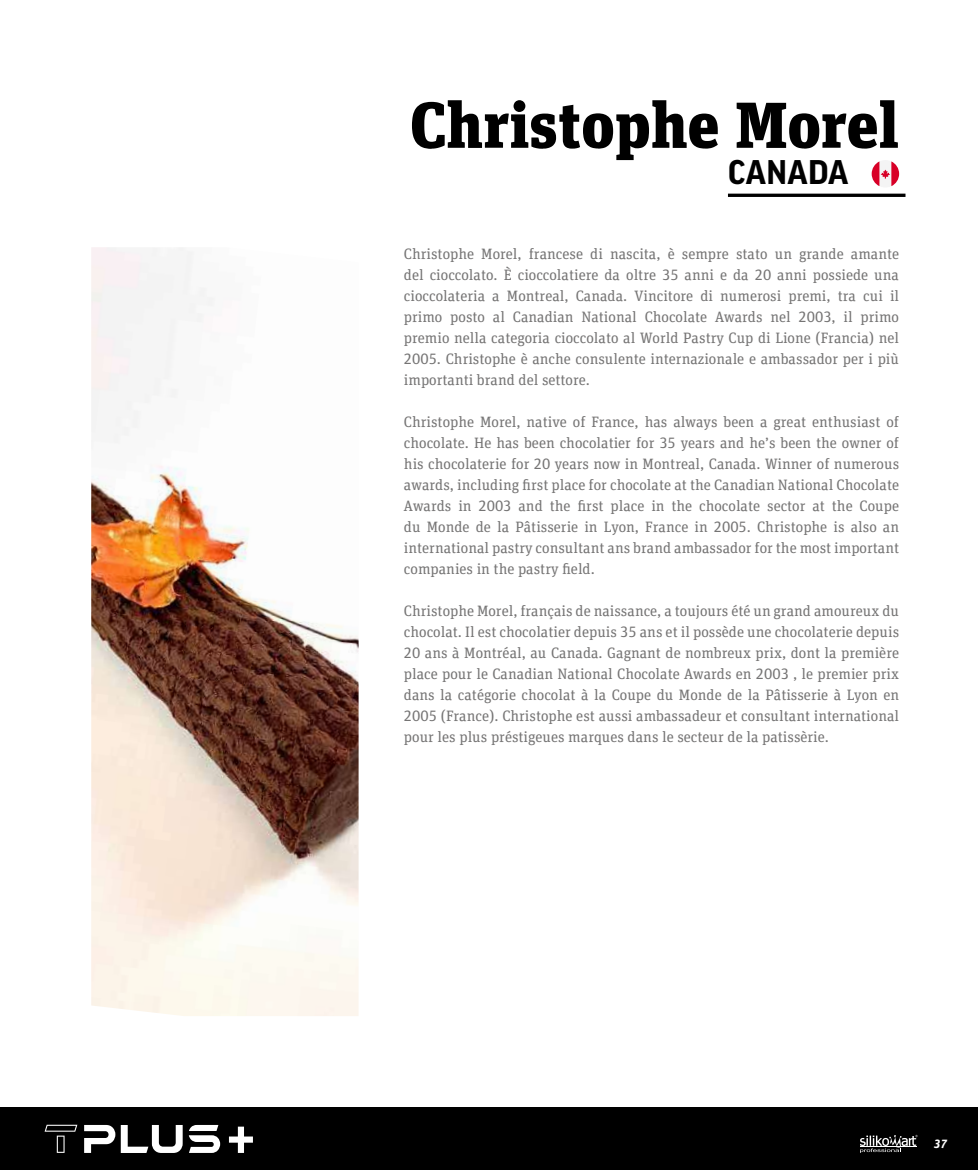
<style>
.page{position:relative;width:978px;height:1170px;background:#fff}
.page>*{position:absolute;margin:0;border:0;box-sizing:border-box;transform-origin:0 0}
.t1{font:900 64.65px "FF Unit Slab Pro";color:#000}
.t2{font:700 33px "Good OT";letter-spacing:.01em;color:#000}
.t3{font:15px/21px "FF Unit Slab Pro";color:#757474;text-align:justify}
.t4{font:italic 700 12px "FF Unit Pro";color:#fff}
</style>
<div class="page">
<div style="left:0;top:1107px;width:978px;height:62px;background:#000"></div>
<svg style="left:860px;top:1134px;width:58px;height:18px"></svg>
<svg style="left:84px;top:1124px;width:31px;height:28px"></svg>
<svg style="left:189px;top:1124px;width:31px;height:28px"></svg>
<svg style="left:45px;top:1124px;width:32px;height:28px"></svg>
<svg style="left:121px;top:1125px;width:62px;height:27px"></svg>
<svg style="left:229px;top:1126px;width:24px;height:26px"></svg>
<hr style="left:728px;top:194px;width:177px;height:3px;background:#000">
<img style="left:91px;top:247px;width:268px;height:769px">
<div style="left:872px;top:160px;width:27px;height:27px;background:#f4f4f4;border-radius:50%"></div>
<svg style="left:872px;top:161px;width:27px;height:25px"></svg>
<h1 class="t1" style="left:410px;top:76px;width:490px">Christophe Morel</h1>
<h2 class="t2" style="left:728px;top:154px;width:122px">CANADA</h2>
<p class="t3" style="left:404px;top:243px;width:497px">Christophe Morel, francese di nascita, è sempre stato un grande amante del cioccolato. È cioccolatiere da oltre 35 anni e da 20 anni possiede una cioccolateria a Montreal, Canada. Vincitore di numerosi premi, tra cui il primo posto al Canadian National Chocolate Awards nel 2003, il primo premio nella categoria cioccolato al World Pastry Cup di Lione (Francia) nel 2005. Christophe è anche consulente internazionale e ambassador per i più importanti brand del settore.</p>
<p class="t3" style="left:404px;top:411px;width:497px">Christophe Morel, native of France, has always been a great enthusiast of chocolate. He has been chocolatier for 35 years and he’s been the owner of his chocolaterie for 20 years now in Montreal, Canada. Winner of numerous awards, including first place for chocolate at the Canadian National Chocolate Awards in 2003 and the first place in the chocolate sector at the Coupe du Monde de la Pâtisserie in Lyon, France in 2005. Christophe is also an international pastry consultant ans brand ambassador for the most important companies in the pastry field.</p>
<p class="t3" style="left:404px;top:600px;width:497px">Christophe Morel, français de naissance, a toujours été un grand amoureux du chocolat. Il est chocolatier depuis 35 ans et il possède une chocolaterie depuis 20 ans à Montréal, au Canada. Gagnant de nombreux prix, dont la première place pour le Canadian National Chocolate Awards en 2003 , le premier prix dans la catégorie chocolat à la Coupe du Monde de la Pâtisserie à Lyon en 2005 (France). Christophe est aussi ambassadeur et consultant international pour les plus préstigeues marques dans le secteur de la patissèrie.</p>
<p class="t4" style="left:934px;top:1134px;width:15px">37</p>
</div>
